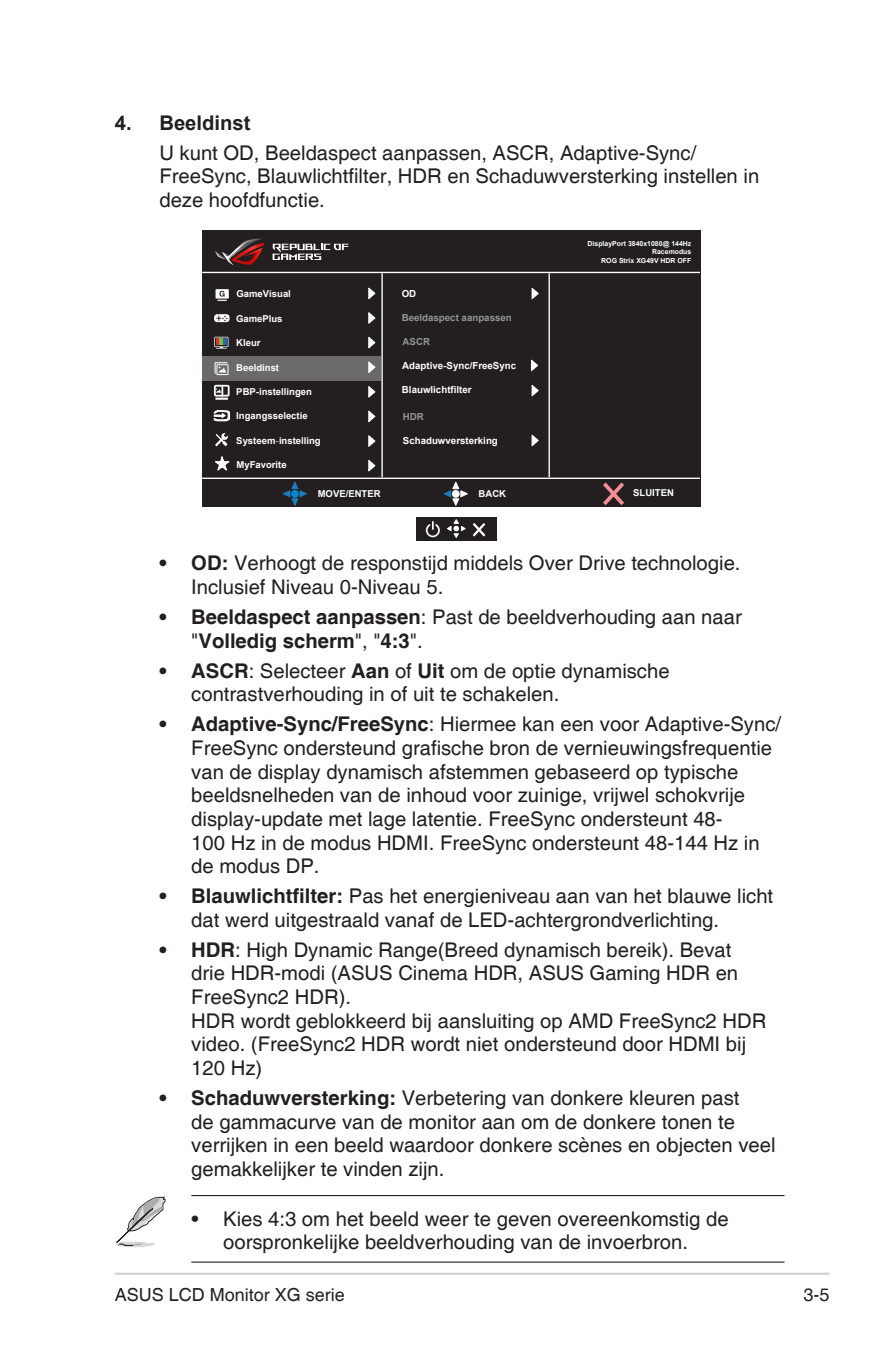
<style>
.page{position:relative;width:893px;height:1346px;background:#fff}
.page>*{position:absolute;margin:0;border:0;box-sizing:border-box;transform-origin:0 0}
.Body_Text_Indent{font:20.25px/23.6px "Helvetica";color:#231f20}
.t1{font:700 20.25px/23.6px "Helvetica";color:#231f20}
.OSD_Item{font:700 20.25px "Arial";color:#231f20}
.t2{font:18px "Helvetica";color:#231f20}
.t3{font:10.8px "Arial";color:#231f20}
.t4{font:700 9.67px "Arial";color:#fff}
.t5{font:700 9.67px "Arial";color:#939598}
.t6{font:700 9.45px "Arial";color:#fff}
.t7{font:700 6.98px/8.3px "Arial";color:#fff;text-align:right}
.s1{font-family:"Adobe Ming Std";font-weight:300}
.s2{font-weight:700}
.s3{font-weight:400}
</style>
<div class="page">
<hr style="left:115px;top:1272px;width:714px;height:3px;background:#d1d2d4">
<div style="left:202px;top:230px;width:499px;height:276px;background:#231f20"></div>
<hr style="left:202px;top:272px;width:498px;height:1px;background:#fff">
<hr style="left:202px;top:478px;width:498px;height:1px;background:#fff">
<hr style="left:381px;top:273px;width:2px;height:204px;background:#fff">
<hr style="left:548px;top:273px;width:2px;height:204px;background:#fff">
<svg style="left:603px;top:482px;width:21px;height:23px"></svg>
<div style="left:202px;top:356px;width:179px;height:24px;background:#6c696d"></div>
<svg style="left:368px;top:287px;width:8px;height:12px"></svg>
<svg style="left:368px;top:312px;width:8px;height:12px"></svg>
<svg style="left:368px;top:337px;width:8px;height:12px"></svg>
<svg style="left:531px;top:434px;width:8px;height:13px"></svg>
<svg style="left:531px;top:287px;width:8px;height:13px"></svg>
<svg style="left:531px;top:385px;width:8px;height:12px"></svg>
<svg style="left:368px;top:361px;width:8px;height:12px"></svg>
<svg style="left:368px;top:386px;width:8px;height:12px"></svg>
<svg style="left:368px;top:410px;width:8px;height:13px"></svg>
<svg style="left:368px;top:435px;width:8px;height:12px"></svg>
<svg style="left:368px;top:460px;width:8px;height:12px"></svg>
<svg style="left:214px;top:337px;width:14px;height:12px"></svg>
<div style="left:216px;top:364px;width:12px;height:11px;border:1px solid #fff"></div>
<svg style="left:215px;top:362px;width:13px;height:12px"></svg>
<svg style="left:215px;top:433px;width:13px;height:13px"></svg>
<svg style="left:214px;top:456px;width:16px;height:15px"></svg>
<svg style="left:281px;top:482px;width:28px;height:25px"></svg>
<div style="left:291px;top:490px;width:8px;height:8px;background:#0089cf;border-radius:50%"></div>
<svg style="left:442px;top:481px;width:27px;height:26px"></svg>
<div style="left:452px;top:490px;width:8px;height:8px;background:#fff;border-radius:50%"></div>
<svg style="left:213px;top:410px;width:17px;height:11px"></svg>
<svg style="left:216px;top:289px;width:13px;height:12px"></svg>
<svg style="left:273px;top:244px;width:76px;height:16px"></svg>
<svg style="left:215px;top:239px;width:49px;height:26px"></svg>
<div style="left:215px;top:315px;width:14px;height:7px;background:#fff;border-radius:3px"></div>
<div style="left:214px;top:314px;width:15px;height:8px;border:1px solid #fff;border-radius:3px"></div>
<svg style="left:222px;top:316px;width:6px;height:5px"></svg>
<svg style="left:531px;top:359px;width:7px;height:13px"></svg>
<div style="left:214px;top:385px;width:16px;height:12px;border:2px solid #fff"></div>
<svg style="left:215px;top:386px;width:14px;height:14px"></svg>
<div style="left:416px;top:517px;width:81px;height:23px;background:#231f20"></div>
<svg style="left:426px;top:521px;width:14px;height:16px"></svg>
<svg style="left:447px;top:519px;width:19px;height:19px"></svg>
<svg style="left:473px;top:523px;width:12px;height:13px"></svg>
<hr style="left:191px;top:1195px;width:593px;height:1px;background:#231f20">
<hr style="left:191px;top:1261px;width:593px;height:1px;background:#231f20">
<svg style="left:115px;top:1196px;width:51px;height:51px"></svg>
<p class="OSD_Item" style="left:115px;top:109px;width:137px">4. Beeldinst</p>
<p class="Body_Text_Indent" style="left:159px;top:141px;width:601px">U kunt OD, Beeldaspect aanpassen, ASCR, Adaptive-Sync/<br>FreeSync, Blauwlichtfilter, HDR en Schaduwversterking instellen in deze hoofdfunctie.</p>
<p class="t6" style="left:236px;top:288px;width:56px">GameVisual</p>
<p class="t3" style="left:216px;top:311px;width:8px">+</p>
<p class="t6" style="left:236px;top:312px;width:48px">GamePlus</p>
<p class="t6" style="left:236px;top:337px;width:26px">Kleur</p>
<p class="t6" style="left:236px;top:361px;width:44px">Beeldinst</p>
<p class="t6" style="left:236px;top:385px;width:77px">PBP-instellingen</p>
<p class="t6" style="left:236px;top:410px;width:73px">Ingangsselectie</p>
<p class="t6" style="left:236px;top:434px;width:86px">Systeem<span class="s1">-</span>instelling</p>
<p class="t6" style="left:236px;top:459px;width:52px">MyFavorite</p>
<p class="t4" style="left:402px;top:287px;width:16px">OD</p>
<p class="t5" style="left:402px;top:311px;width:112px">Beeldaspect aanpassen</p>
<p class="t5" style="left:403px;top:335px;width:29px">ASCR</p>
<p class="t4" style="left:402px;top:359px;width:115px">Adaptive-Sync/FreeSync</p>
<p class="t4" style="left:402px;top:384px;width:71px">Blauwlichtfilter</p>
<p class="t5" style="left:403px;top:410px;width:23px">HDR</p>
<p class="t4" style="left:403px;top:434px;width:97px">Schaduwversterking</p>
<p class="t6" style="left:318px;top:487px;width:64px">MOVE/ENTER</p>
<p class="t6" style="left:479px;top:487px;width:29px">BACK</p>
<p class="t7" style="left:588px;top:240px;width:105px">DisplayPort 3840x1080@ 144Hz<br>Racemodus<br>ROG Strix XG49V HDR OFF</p>
<p class="t6" style="left:633px;top:487px;width:42px">SLUITEN</p>
<p class="Body_Text_Indent" style="left:191px;top:552px;width:551px;text-indent:-32px"><span class="s2">• OD:</span> Verhoogt de responstijd middels Over Drive technologie.<br>Inclusief Niveau 0-Niveau 5.</p>
<p class="t1" style="left:191px;top:606px;width:552px;text-indent:-32px">• Beeldaspect aanpassen<span class="s3">: Past de beeldverhouding aan naar "</span>Volledig scherm<span class="s3">", "</span>4:3<span class="s3">".</span></p>
<p class="Body_Text_Indent" style="left:191px;top:659px;width:480px;text-indent:-32px"><span class="s2">• ASCR</span>: Selecteer <span class="s2">Aan</span> of <span class="s2">Uit</span> om de optie dynamische contrastverhouding in of uit te schakelen.</p>
<p class="Body_Text_Indent" style="left:191px;top:713px;width:591px;text-indent:-32px"><span class="s2">• Adaptive-Sync/FreeSync</span>: Hiermee kan een voor Adaptive-Sync/ FreeSync ondersteund grafische bron de vernieuwingsfrequentie van de display dynamisch afstemmen gebaseerd op typische beeldsnelheden van de inhoud voor zuinige, vrijwel schokvrije display-update met lage latentie. FreeSync ondersteunt 48-<br>100 Hz in de modus HDMI. FreeSync ondersteunt 48-144 Hz in de modus DP.</p>
<p class="Body_Text_Indent" style="left:191px;top:885px;width:583px;text-indent:-32px"><span class="s2">• Blauwlichtfilter:</span> Pas het energieniveau aan van het blauwe licht dat werd uitgestraald vanaf de LED-achtergrondverlichting.</p>
<p class="Body_Text_Indent" style="left:191px;top:938px;width:577px;text-indent:-32px"><span class="s2">• HDR</span>: High Dynamic Range(Breed dynamisch bereik). Bevat drie HDR-modi (ASUS Cinema HDR, ASUS Gaming HDR en FreeSync2 HDR).<br>HDR wordt geblokkeerd bij aansluiting op AMD FreeSync2 HDR video. (FreeSync2 HDR wordt niet ondersteund door HDMI bij 120 Hz)</p>
<p class="Body_Text_Indent" style="left:191px;top:1087px;width:586px;text-indent:-32px"><span class="s2">• Schaduwversterking:</span> Verbetering van donkere kleuren past<br>de gammacurve van de monitor aan om de donkere tonen te verrijken in een beeld waardoor donkere scènes en objecten veel gemakkelijker te vinden zijn.</p>
<p class="Body_Text_Indent" style="left:191px;top:1207px;width:539px;text-align:center">• Kies 4:3 om het beeld weer te geven overeenkomstig de oorspronkelijke beeldverhouding van de invoerbron.</p>
<p class="t2" style="left:115px;top:1284px;width:232px">ASUS LCD Monitor XG serie</p>
<p class="t2" style="left:803px;top:1284px;width:28px">3-5</p>
</div>
